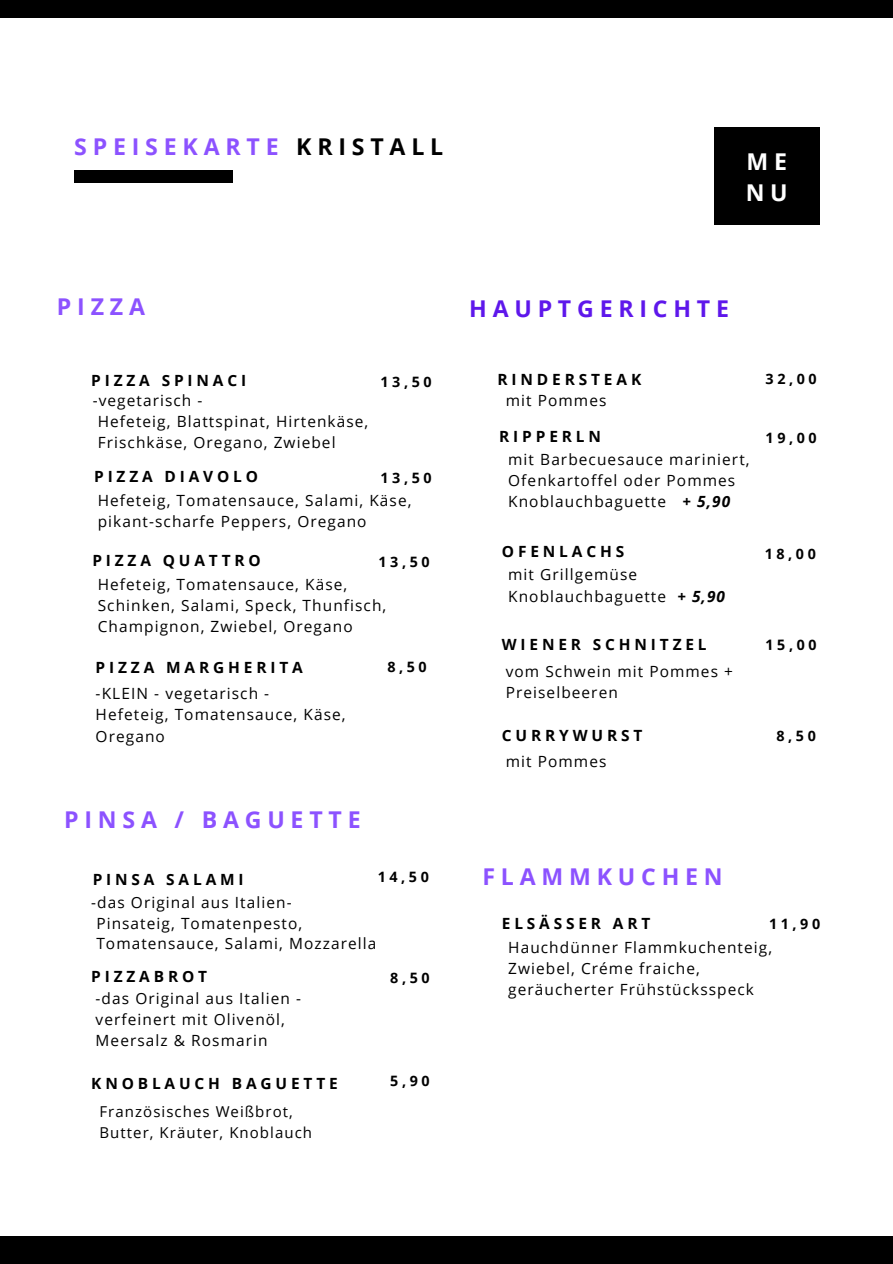
<style>
.page{position:relative;width:893px;height:1264px;background:#fff}
.page>*{position:absolute;margin:0;border:0;box-sizing:border-box;transform-origin:0 0}
.t1{font:700 23.1px "Open Sans";letter-spacing:.25em;color:#8c52ff}
.t2{font:700 23.1px "Open Sans";letter-spacing:.25em;color:#5e17eb}
.t3{font:700 23.1px/31.8px "Open Sans";color:#fff}
.t4{font:15.45px/20.9px "Open Sans";letter-spacing:.07em;color:#000}
.t5{font:700 15.45px "Open Sans";letter-spacing:.25em;color:#000}
.t6{font:15px/20.2px "Open Sans";letter-spacing:.07em;color:#000}
.t7{font:700 14.25px "Open Sans";letter-spacing:.25em;color:#000}
.s1{color:#000}
.s2{font-weight:700;font-style:italic}
</style>
<div class="page">
<div style="left:0;top:0;width:892px;height:1263px;background:#000"></div>
<div style="left:0;top:18px;width:892px;height:1218px;background:#fff"></div>
<div style="left:713px;top:127px;width:106px;height:98px;background:#000"></div>
<div style="left:74px;top:170px;width:159px;height:12px;background:#000"></div>
<p class="t1" style="left:74px;top:130px;width:370px">SPEISEKARTE <span class="s1">KRISTALL</span></p>
<h1 class="t3" style="left:745px;top:145px;width:44px">M E<br>N U</h1>
<h1 class="t1" style="left:57px;top:290px;width:90px">PIZZA</h1>
<h1 class="t2" style="left:469px;top:292px;width:261px">HAUPTGERICHTE</h1>
<h2 class="t5" style="left:91px;top:369px;width:156px">PIZZA SPINACI</h2>
<h2 class="t4" style="left:93px;top:389px;width:111px">-vegetarisch -</h2>
<p class="t4" style="left:98px;top:410px;width:272px">Hefeteig, Blattspinat, Hirtenkäse,</p>
<p class="t4" style="left:98px;top:431px;width:239px">Frischkäse, Oregano, Zwiebel</p>
<p class="t7" style="left:380px;top:372px;width:53px">13,50</p>
<h2 class="t5" style="left:94px;top:466px;width:165px">PIZZA DIAVOLO</h2>
<h2 class="t4" style="left:98px;top:489px;width:315px">Hefeteig, Tomatensauce, Salami, Käse, pikant-scharfe Peppers, Oregano</h2>
<p class="t7" style="left:380px;top:468px;width:53px">13,50</p>
<h2 class="t5" style="left:92px;top:549px;width:170px">PIZZA QUATTRO</h2>
<h2 class="t4" style="left:98px;top:574px;width:251px">Hefeteig, Tomatensauce, Käse,</h2>
<p class="t4" style="left:98px;top:594px;width:290px">Schinken, Salami, Speck, Thunfisch,<br>Champignon, Zwiebel, Oregano</p>
<p class="t7" style="left:378px;top:552px;width:53px">13,50</p>
<h2 class="t5" style="left:96px;top:656px;width:209px">PIZZA MARGHERITA</h2>
<h2 class="t4" style="left:96px;top:682px;width:175px">-KLEIN - vegetarisch -</h2>
<p class="t4" style="left:96px;top:703px;width:251px;line-height:21.3px">Hefeteig, Tomatensauce, Käse,<br>Oregano</p>
<h1 class="t1" style="left:64px;top:803px;width:298px">PINSA / BAGUETTE</h1>
<p class="t7" style="left:387px;top:657px;width:41px">8,50</p>
<p class="t7" style="left:377px;top:866px;width:53px">14,50</p>
<h2 class="t5" style="left:93px;top:868px;width:152px">PINSA SALAMI</h2>
<h2 class="t4" style="left:91px;top:891px;width:202px">-das Original aus Italien-</h2>
<p class="t4" style="left:96px;top:912px;width:207px">Pinsateig, Tomatenpesto,</p>
<p class="t4" style="left:96px;top:933px;width:281px">Tomatensauce, Salami, Mozzarella</p>
<h2 class="t5" style="left:91px;top:965px;width:117px">PIZZABROT</h2>
<h2 class="t4" style="left:96px;top:987px;width:207px">-das Original aus Italien -</h2>
<p class="t4" style="left:96px;top:1008px;width:191px">verfeinert mit Olivenöl,</p>
<p class="t4" style="left:96px;top:1029px;width:173px">Meersalz &amp; Rosmarin</p>
<h2 class="t5" style="left:91px;top:1072px;width:248px">KNOBLAUCH BAGUETTE</h2>
<h2 class="t6" style="left:99px;top:1101px;width:214px">Französisches Weißbrot,<br>Butter, Kräuter, Knoblauch</h2>
<p class="t7" style="left:390px;top:967px;width:41px">8,50</p>
<p class="t7" style="left:390px;top:1070px;width:41px">5,90</p>
<h1 class="t5" style="left:497px;top:368px;width:145px">RINDERSTEAK</h1>
<h2 class="t4" style="left:505px;top:390px;width:102px">mit Pommes</h2>
<p class="t5" style="left:499px;top:425px;width:103px">RIPPERLN</p>
<p class="t4" style="left:508px;top:448px;width:243px">mit Barbecuesauce mariniert,</p>
<p class="t4" style="left:508px;top:469px;width:228px">Ofenkartoffel oder Pommes</p>
<h2 class="t4" style="left:508px;top:491px;width:223px">Knoblauchbaguette <span class="s2">+ 5,90</span></h2>
<p class="t5" style="left:502px;top:540px;width:124px">OFENLACHS</p>
<p class="t4" style="left:508px;top:564px;width:130px">mit Grillgemüse</p>
<p class="t4" style="left:508px;top:585px;width:218px">Knoblauchbaguette <span class="s2">+ 5,90</span></p>
<p class="t5" style="left:502px;top:633px;width:206px">WIENER SCHNITZEL</p>
<h2 class="t4" style="left:505px;top:661px;width:229px">vom Schwein mit Pommes +</h2>
<p class="t4" style="left:505px;top:681px;width:114px">Preiselbeeren</p>
<p class="t5" style="left:502px;top:724px;width:142px">CURRYWURST</p>
<h2 class="t4" style="left:505px;top:750px;width:102px">mit Pommes</h2>
<h2 class="t7" style="left:765px;top:369px;width:53px">32,00</h2>
<h2 class="t7" style="left:765px;top:427px;width:53px">19,00</h2>
<h2 class="t7" style="left:764px;top:543px;width:53px">18,00</h2>
<h2 class="t7" style="left:765px;top:635px;width:53px;rotate:-1deg">15,00</h2>
<p class="t7" style="left:776px;top:725px;width:41px">8,50</p>
<h2 class="t1" style="left:482px;top:860px;width:242px">FLAMMKUCHEN</h2>
<h1 class="t5" style="left:502px;top:912px;width:150px">ELSÄSSER ART</h1>
<h2 class="t4" style="left:508px;top:936px;width:265px">Hauchdünner Flammkuchenteig,<br>Zwiebel, Créme fraiche,</h2>
<h2 class="t4" style="left:508px;top:978px;width:247px">geräucherter Frühstücksspeck</h2>
<p class="t7" style="left:769px;top:913px;width:53px">11,90</p>
</div>
